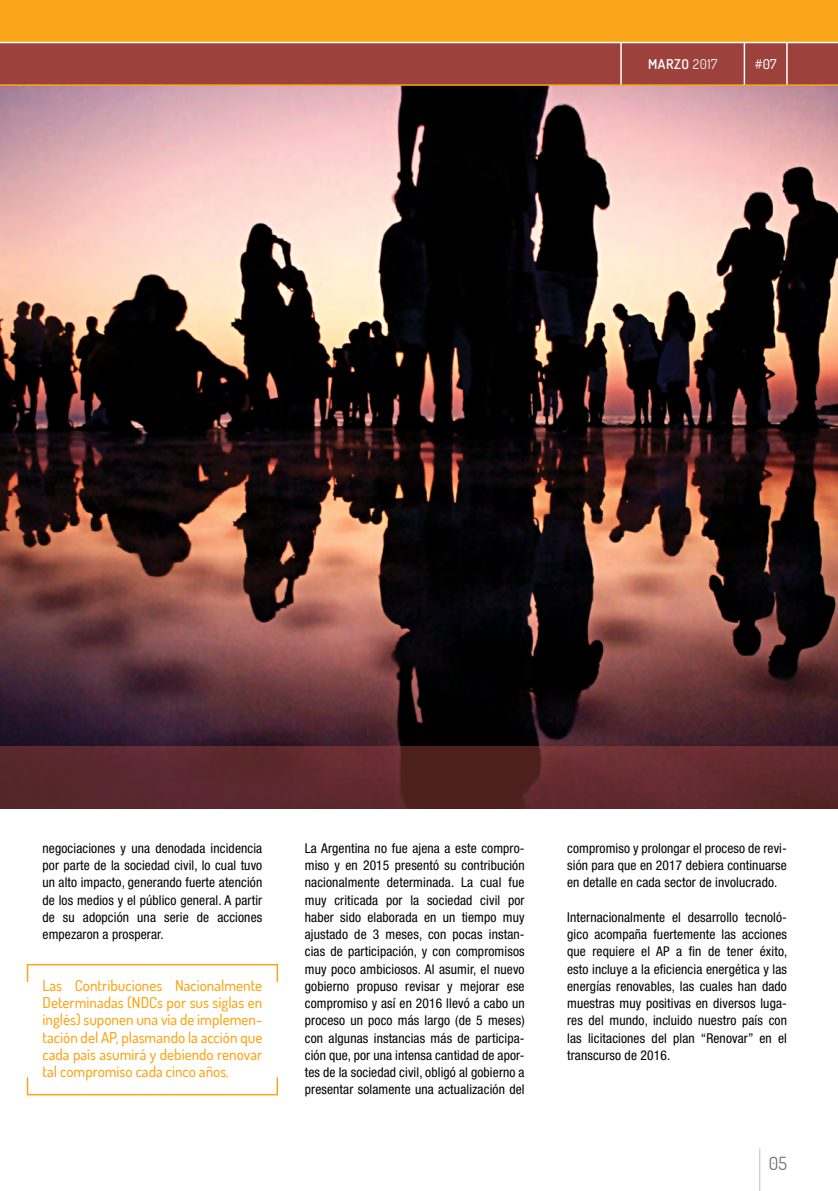
<style>
.page{position:relative;width:838px;height:1191px;background:#fff}
.page>*{position:absolute;margin:0;border:0;box-sizing:border-box;transform-origin:0 0}
.t1{font:18px "Dosis";color:#6d6e71}
.t2{font:500 15px/17.2px "Dosis";color:#faa61a;text-align:justify}
.t3{font:condensed 13.5px/17.2px "Helvetica Neue LT Std";letter-spacing:.01em;color:#000;text-align:justify}
.t4{font:600 13.5px "Dosis";letter-spacing:.04em;color:#fff}
.t5{font:500 13.5px "Dosis";color:#fff}
.s1{font-weight:400}
</style>
<div class="page">
<img style="left:0;top:86px;width:838px;height:660px">
<hr style="left:759px;top:1148px;width:1px;height:43px;background:#bcbec0">
<div style="left:0;top:43px;width:838px;height:42px;background:#9c413b"></div>
<div style="left:0;top:0;width:838px;height:43px;background:#faa61a"></div>
<hr style="left:0;top:42px;width:838px;height:1px;background:#fff">
<hr style="left:743px;top:43px;width:2px;height:42px;background:#fff">
<hr style="left:786px;top:43px;width:1px;height:42px;background:#fff">
<hr style="left:620px;top:43px;width:2px;height:42px;background:#fff">
<hr style="left:0;top:84px;width:838px;height:2px;background:#faa61a">
<svg style="left:0;top:746px;width:838px;height:62px;background:#5c272b"></svg>
<div style="left:27px;top:964px;width:251px;height:18px;border:2px solid #faa61a"></div>
<div style="left:27px;top:1076px;width:251px;height:19px;border:2px solid #faa61a"></div>
<p class="t4" style="left:648px;top:56px;width:71px">MARZO <span class="s1">2017</span></p>
<p class="t5" style="left:755px;top:56px;width:23px"><span class="s1">#</span>07</p>
<p class="t3" style="left:43px;top:839px;width:221px">negociaciones y una denodada incidencia por parte de la sociedad civil, lo cual tuvo un alto impacto, generando fuerte atención de los medios y el público general. A partir de su adopción una serie de acciones empezaron a prosperar.</p>
<p class="t2" style="left:43px;top:976px;width:221px">Las Contribuciones Nacionalmente Determinadas (NDCs por sus siglas en inglés) suponen una vía de implemen&shy;tación del AP, plasmando la acción que cada país asumirá y debiendo renovar tal compromiso cada cinco años.</p>
<p class="t3" style="left:305px;top:839px;width:221px">La Argentina no fue ajena a este compro&shy;miso y en 2015 presentó su contribución nacionalmente determinada. La cual fue muy criticada por la sociedad civil por haber sido elaborada en un tiempo muy ajustado de 3 meses, con pocas instan&shy;cias de participación, y con compromisos muy poco ambiciosos. Al asumir, el nuevo gobierno propuso revisar y mejorar ese compromiso y así en 2016 llevó a cabo un proceso un poco más largo (de 5 meses) con algunas instancias más de participa&shy;ción que, por una intensa cantidad de apor&shy;tes de la sociedad civil, obligó al gobierno a presentar solamente una actualización del</p>
<p class="t3" style="left:567px;top:839px;width:221px">compromiso y prolongar el proceso de revi&shy;sión para que en 2017 debiera continuarse en detalle en cada sector de involucrado.</p>
<p class="t3" style="left:567px;top:908px;width:222px">Internacionalmente el desarrollo tecnoló&shy;gico acompaña fuertemente las acciones que requiere el AP a fin de tener éxito, esto incluye a la eficiencia energética y las energías renovables, las cuales han dado muestras muy positivas en diversos luga&shy;res del mundo, incluido nuestro país con las licitaciones del plan “Renovar” en el transcurso de 2016.</p>
<h1 class="t1" style="left:769px;top:1151px;width:20px">05</h1>
</div>
